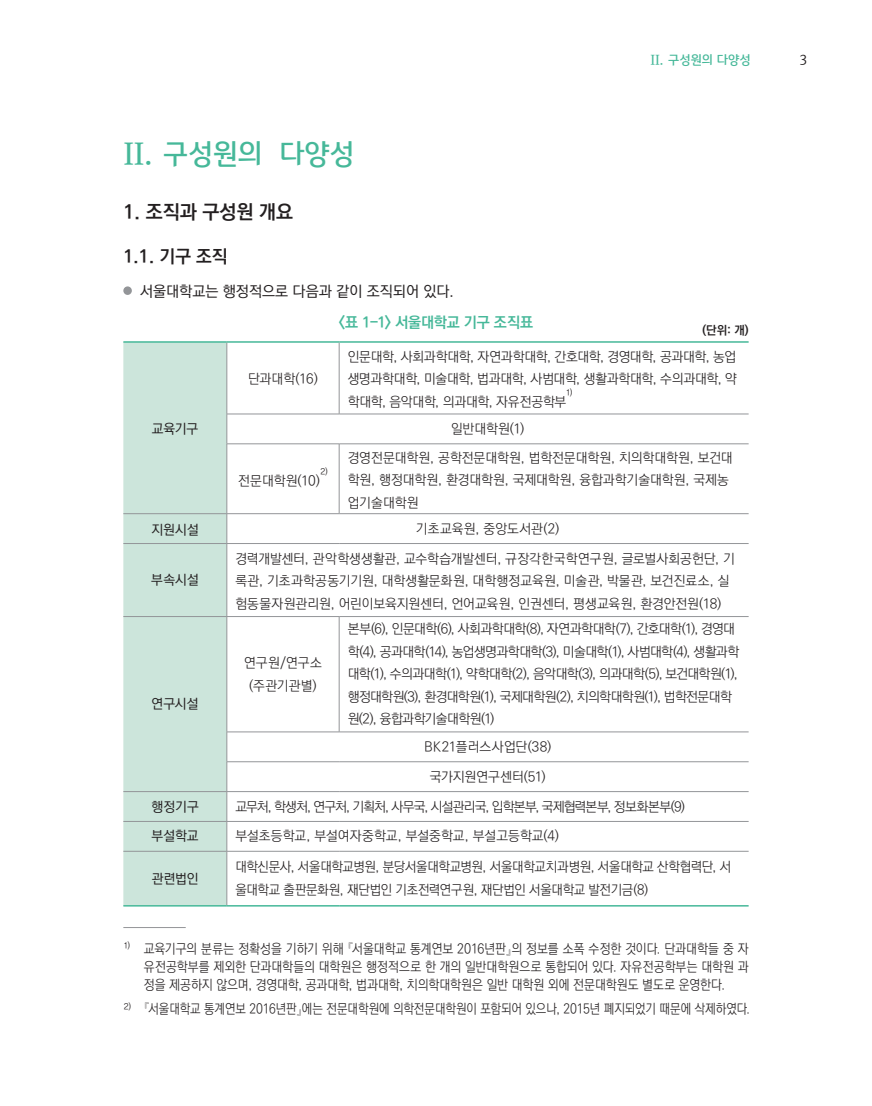
<style>
.page{position:relative;width:872px;height:1106px;background:#fff}
.page>*{position:absolute;margin:0;border:0;box-sizing:border-box;transform-origin:0 0}
.t1{font:30px "Hyundai Dept B";color:#46b899}
.t2{font:700 19.5px "Ko Pub Dotum";color:#231f20}
.t3{font:700 18px "Ko Pub Dotum";color:#231f20}
.t4{font:500 15px "Ko Pub Dotum";color:#231f20}
.t5{font:700 15px "Ko Pub Dotum";letter-spacing:-.01em;color:#46b899}
.t6{font:300 13.5px/22.5px "Ko Pub Dotum";letter-spacing:-.01em;color:#231f20}
.t7{font:300 13.5px/22.5px "Ko Pub Dotum";letter-spacing:-.04em;color:#231f20}
.t8{font:300 13.5px/18px "Ko Pub Dotum";letter-spacing:-.01em;color:#231f20;text-align:justify;scale:.92 1}
.t9{font:300 13.5px "Ko Pub Dotum";letter-spacing:-.01em;color:#231f20;scale:.89 1}
.t10{font:300 13.5px "Ko Pub Dotum";letter-spacing:-.055em;color:#231f20}
.t11{font:500 13.5px "Ko Pub Dotum";color:#231f20}
.t12{font:13.5px "Hyundai Dept B";color:#46b899}
.t13{font:300 13.5px "Auction Gothic";color:#231f20}
.t14{font:700 12px "Ko Pub Dotum";color:#231f20}
.t15{font:8.7px "YDIYGO320";color:#231f20}
.s1{font-family:"Ko Pub Batang";font-weight:700}
</style>
<div class="page">
<div style="left:123px;top:286px;width:9px;height:9px;background:#939598;border-radius:50%"></div>
<hr style="left:123px;top:927px;width:63px;height:1px;background:#939598">
<div style="left:123px;top:343px;width:104px;height:562px;background:#cce5db"></div>
<hr style="left:123px;top:341px;width:104px;height:2px;background:#46b899">
<hr style="left:227px;top:341px;width:112px;height:2px;background:#46b899">
<hr style="left:339px;top:341px;width:409px;height:2px;background:#46b899">
<hr style="left:123px;top:905px;width:104px;height:1px;background:#46b899">
<hr style="left:227px;top:905px;width:112px;height:1px;background:#46b899">
<hr style="left:339px;top:905px;width:409px;height:1px;background:#46b899">
<hr style="left:226px;top:343px;width:1px;height:71px;background:#939598">
<hr style="left:339px;top:343px;width:1px;height:71px;background:#939598">
<hr style="left:227px;top:414px;width:112px;height:1px;background:#939598">
<svg style="left:226px;top:414px;width:1px;height:29px"></svg>
<hr style="left:339px;top:414px;width:409px;height:1px;background:#939598">
<hr style="left:227px;top:443px;width:112px;height:1px;background:#939598">
<hr style="left:226px;top:444px;width:1px;height:69px;background:#939598">
<hr style="left:339px;top:443px;width:409px;height:1px;background:#939598">
<hr style="left:339px;top:444px;width:1px;height:69px;background:#939598">
<hr style="left:123px;top:513px;width:104px;height:1px;background:#939598">
<hr style="left:227px;top:513px;width:112px;height:1px;background:#939598">
<svg style="left:226px;top:514px;width:1px;height:29px"></svg>
<hr style="left:339px;top:513px;width:409px;height:1px;background:#939598">
<hr style="left:123px;top:543px;width:104px;height:1px;background:#939598">
<hr style="left:227px;top:543px;width:112px;height:1px;background:#939598">
<hr style="left:226px;top:543px;width:1px;height:73px;background:#939598">
<hr style="left:339px;top:543px;width:409px;height:1px;background:#939598">
<hr style="left:123px;top:616px;width:104px;height:1px;background:#939598">
<hr style="left:227px;top:616px;width:112px;height:1px;background:#939598">
<hr style="left:226px;top:616px;width:1px;height:115px;background:#939598">
<hr style="left:339px;top:616px;width:409px;height:1px;background:#939598">
<hr style="left:339px;top:616px;width:1px;height:115px;background:#939598">
<hr style="left:227px;top:731px;width:112px;height:1px;background:#939598">
<hr style="left:339px;top:731px;width:409px;height:1px;background:#939598">
<hr style="left:227px;top:761px;width:112px;height:1px;background:#939598">
<svg style="left:226px;top:732px;width:1px;height:59px"></svg>
<hr style="left:339px;top:761px;width:409px;height:1px;background:#939598">
<hr style="left:123px;top:791px;width:104px;height:1px;background:#939598">
<hr style="left:227px;top:791px;width:112px;height:1px;background:#939598">
<hr style="left:226px;top:791px;width:1px;height:30px;background:#939598">
<hr style="left:339px;top:791px;width:409px;height:1px;background:#939598">
<hr style="left:123px;top:821px;width:104px;height:1px;background:#939598">
<hr style="left:227px;top:821px;width:112px;height:1px;background:#939598">
<hr style="left:226px;top:821px;width:1px;height:30px;background:#939598">
<hr style="left:339px;top:821px;width:409px;height:1px;background:#939598">
<hr style="left:123px;top:851px;width:104px;height:1px;background:#939598">
<hr style="left:227px;top:851px;width:112px;height:1px;background:#939598">
<hr style="left:226px;top:851px;width:1px;height:54px;background:#939598">
<hr style="left:339px;top:851px;width:409px;height:1px;background:#939598">
<p class="t1" style="left:123px;top:139px;width:232px"><span class="s1">II.</span> 구성원의 다양성</p>
<p class="t2" style="left:123px;top:202px;width:171px">1. 조직과 구성원 개요</p>
<p class="t3" style="left:123px;top:247px;width:106px">1.1. 기구 조직</p>
<p class="t4" style="left:140px;top:284px;width:316px">서울대학교는 행정적으로 다음과 같이 조직되어 있다.</p>
<p class="t5" style="left:339px;top:315px;width:196px">&lt;표 1-1&gt; 서울대학교 기구 조직표</p>
<p class="t12" style="left:650px;top:53px;width:102px"><span class="s1">II.</span> 구성원의 다양성</p>
<p class="t13" style="left:800px;top:53px;width:9px">3</p>
<p class="t14" style="left:702px;top:324px;width:48px">(단위: 개)</p>
<p class="t11" style="left:152px;top:422px;width:48px">교육기구</p>
<p class="t6" style="left:248px;top:368px;width:71px">단과대학(16)</p>
<p class="t15" style="left:320px;top:466px;width:9px">2)</p>
<p class="t6" style="left:238px;top:470px;width:83px">전문대학원(10)</p>
<p class="t6" style="left:348px;top:346px;width:391px;text-align:justify">인문대학, 사회과학대학, 자연과학대학, 간호대학, 경영대학, 공과대학, 농업 생명과학대학, 미술대학, 법과대학, 사범대학, 생활과학대학, 수의과대학, 약 학대학, 음악대학, 의과대학, 자유전공학부</p>
<p class="t15" style="left:566px;top:387px;width:8px">1)</p>
<p class="t6" style="left:451px;top:418px;width:75px">일반대학원(1)</p>
<p class="t6" style="left:348px;top:447px;width:386px">경영전문대학원, 공학전문대학원, 법학전문대학원, 치의학대학원, 보건대 학원, 행정대학원, 환경대학원, 국제대학원, 융합과학기술대학원, 국제농 업기술대학원</p>
<p class="t11" style="left:151px;top:523px;width:49px">지원시설</p>
<p class="t6" style="left:416px;top:518px;width:145px">기초교육원, 중앙도서관(2)</p>
<p class="t11" style="left:151px;top:573px;width:49px">부속시설</p>
<p class="t6" style="left:235px;top:548px;width:501px">경력개발센터, 관악학생생활관, 교수학습개발센터, 규장각한국학연구원, 글로벌사회공헌단, 기 록관, 기초과학공동기기원, 대학생활문화원, 대학행정교육원, 미술관, 박물관, 보건진료소, 실 험동물자원관리원, 어린이보육지원센터, 언어교육원, 인권센터, 평생교육원, 환경안전원(18)</p>
<p class="t11" style="left:151px;top:697px;width:49px">연구시설</p>
<p class="t6" style="left:244px;top:652px;width:79px">연구원/연구소</p>
<p class="t6" style="left:249px;top:674px;width:69px">(주관기관별)</p>
<p class="t7" style="left:348px;top:618px;width:393px">본부(6), 인문대학(6), 사회과학대학(8), 자연과학대학(7), 간호대학(1), 경영대 학(4), 공과대학(14), 농업생명과학대학(3), 미술대학(1), 사범대학(4), 생활과학 대학(1), 수의과대학(1), 약학대학(2), 음악대학(3), 의과대학(5), 보건대학원(1), 행정대학원(3), 환경대학원(1), 국제대학원(2), 치의학대학원(1), 법학전문대학 원(2), 융합과학기술대학원(1)</p>
<p class="t6" style="left:424px;top:736px;width:129px">BK21플러스사업단(38)</p>
<p class="t6" style="left:430px;top:766px;width:118px">국가지원연구센터(51)</p>
<p class="t11" style="left:151px;top:799px;width:49px">행정기구</p>
<p class="t10" style="left:235px;top:799px;width:451px">교무처, 학생처, 연구처, 기획처, 사무국, 시설관리국, 입학본부, 국제협력본부, 정보화본부(9)</p>
<p class="t11" style="left:152px;top:829px;width:48px">부설학교</p>
<p class="t6" style="left:235px;top:825px;width:325px">부설초등학교, 부설여자중학교, 부설중학교, 부설고등학교(4)</p>
<p class="t11" style="left:152px;top:871px;width:48px">관련법인</p>
<p class="t6" style="left:235px;top:856px;width:497px">대학신문사, 서울대학교병원, 분당서울대학교병원, 서울대학교치과병원, 서울대학교 산학협력단, 서 울대학교 출판문화원, 재단법인 기초전력연구원, 재단법인 서울대학교 발전기금(8)</p>
<p class="t15" style="left:123px;top:940px;width:8px">1)</p>
<p class="t15" style="left:124px;top:1001px;width:9px">2)</p>
<p class="t8" style="left:144px;top:940px;width:659px">교육기구의 분류는 정확성을 기하기 위해 『서울대학교 통계연보 2016년판』의 정보를 소폭 수정한 것이다. 단과대학들 중 자 유전공학부를 제외한 단과대학들의 대학원은 행정적으로 한 개의 일반대학원으로 통합되어 있다. 자유전공학부는 대학원 과 정을 제공하지 않으며, 경영대학, 공과대학, 법과대학, 치의학대학원은 일반 대학원 외에 전문대학원도 별도로 운영한다.</p>
<p class="t9" style="left:144px;top:1001px;width:683px">『서울대학교 통계연보 2016년판』에는 전문대학원에 의학전문대학원이 포함되어 있으나, 2015년 폐지되었기 때문에 삭제하였다.</p>
</div>
